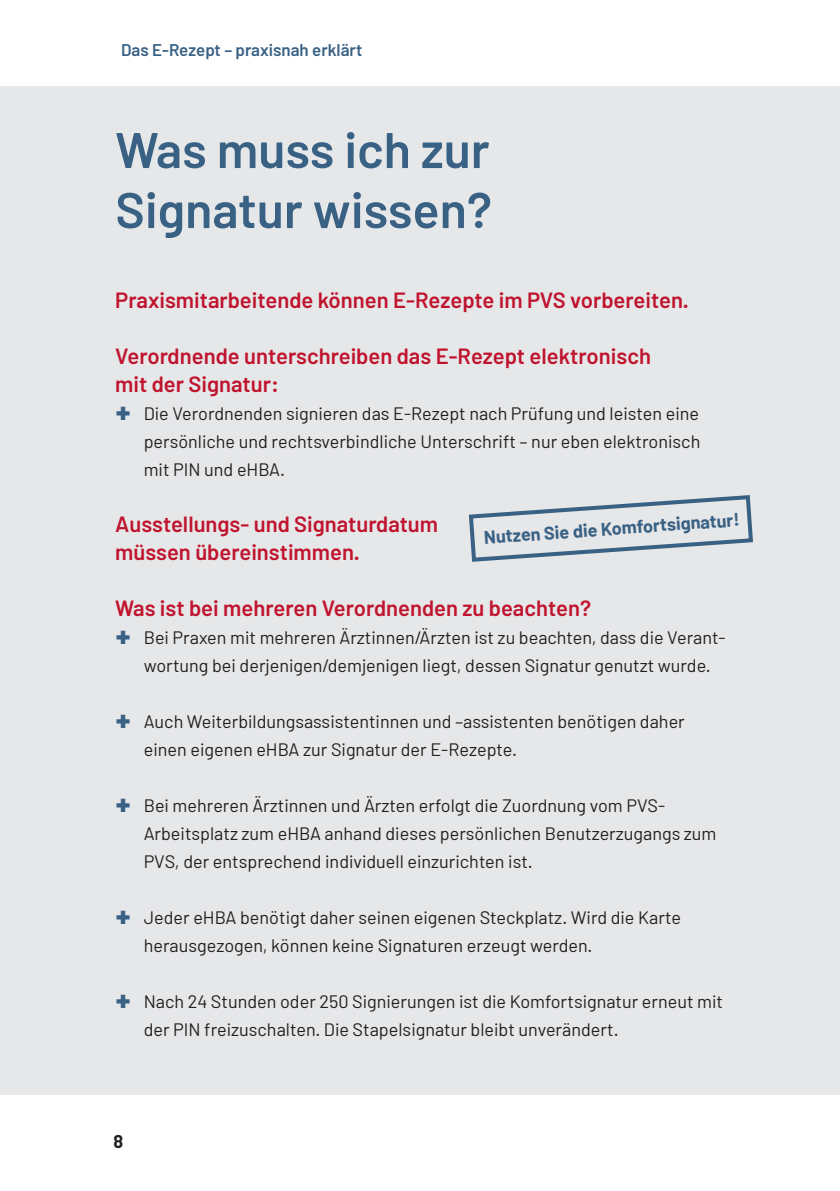
<style>
.page{position:relative;width:840px;height:1191px;background:#fff}
.page>*{position:absolute;margin:0;border:0;box-sizing:border-box;transform-origin:0 0}
.KVNO_H1{font:600 50px/60px "Barlow";color:#396184}
.KVNO_H3{font:600 22px/28px "Barlow";color:#c0142e}
.t1{font:18px/28px "Barlow";color:#231f20}
.KVNO_p{font:700 18px "Barlow";color:#396184}
.t2{font:700 18px "Barlow";color:#231f20}
.t3{font:600 17px "Barlow";color:#396184}
</style>
<div class="page">
<div style="left:0;top:86px;width:839px;height:1008px;background:#e6e7e9"></div>
<svg style="left:468px;top:495px;width:285px;height:67px"></svg>
<p class="t3" style="left:121px;top:40px;width:242px">Das E-Rezept – praxisnah erklärt</p>
<p class="KVNO_H1" style="left:115px;top:119px;width:378px">Was muss ich zur<br>Signatur wissen?</p>
<p class="KVNO_H3" style="left:115px;top:286px;width:574px">Praxismitarbeitende können E-Rezepte im PVS vorbereiten.</p>
<p class="KVNO_H3" style="left:115px;top:342px;width:537px">Verordnende unterschreiben das E-Rezept elektronisch mit der Signatur:</p>
<p class="t1" style="left:144px;top:399px;width:558px;text-align:justify">Die Verordnenden signieren das E-Rezept nach Prüfung und leisten eine persönliche und rechtsverbindliche Unterschrift – nur eben elektronisch mit PIN und eHBA.</p>
<p class="KVNO_p" style="left:483px;top:526px;width:257px;rotate:-4deg">Nutzen Sie die Komfortsignatur!</p>
<p class="KVNO_H3" style="left:115px;top:510px;width:324px">Ausstellungs- und Signaturdatum müssen übereinstimmen.</p>
<p class="KVNO_H3" style="left:115px;top:594px;width:477px">Was ist bei mehreren Verordnenden zu beachten?</p>
<p class="t1" style="left:144px;top:623px;width:583px">Bei Praxen mit mehreren Ärztinnen/Ärzten ist zu beachten, dass die Verant&shy;wortung bei derjenigen/demjenigen liegt, dessen Signatur genutzt wurde.</p>
<p class="t1" style="left:144px;top:707px;width:542px">Auch Weiterbildungsassistentinnen und –assistenten benötigen daher einen eigenen eHBA zur Signatur der E-Rezepte.</p>
<p class="t1" style="left:144px;top:791px;width:574px">Bei mehreren Ärztinnen und Ärzten erfolgt die Zuordnung vom PVS-<br>Arbeitsplatz zum eHBA anhand dieses persönlichen Benutzerzugangs zum<br>PVS, der entsprechend individuell einzurichten ist.</p>
<p class="t1" style="left:144px;top:903px;width:538px">Jeder eHBA benötigt daher seinen eigenen Steckplatz. Wird die Karte herausgezogen, können keine Signaturen erzeugt werden.</p>
<p class="t1" style="left:144px;top:987px;width:580px">Nach 24 Stunden oder 250 Signierungen ist die Komfortsignatur erneut mit der PIN freizuschalten. Die Stapelsignatur bleibt unverändert.</p>
<p class="t2" style="left:113px;top:1130px;width:11px">8</p>
</div>
